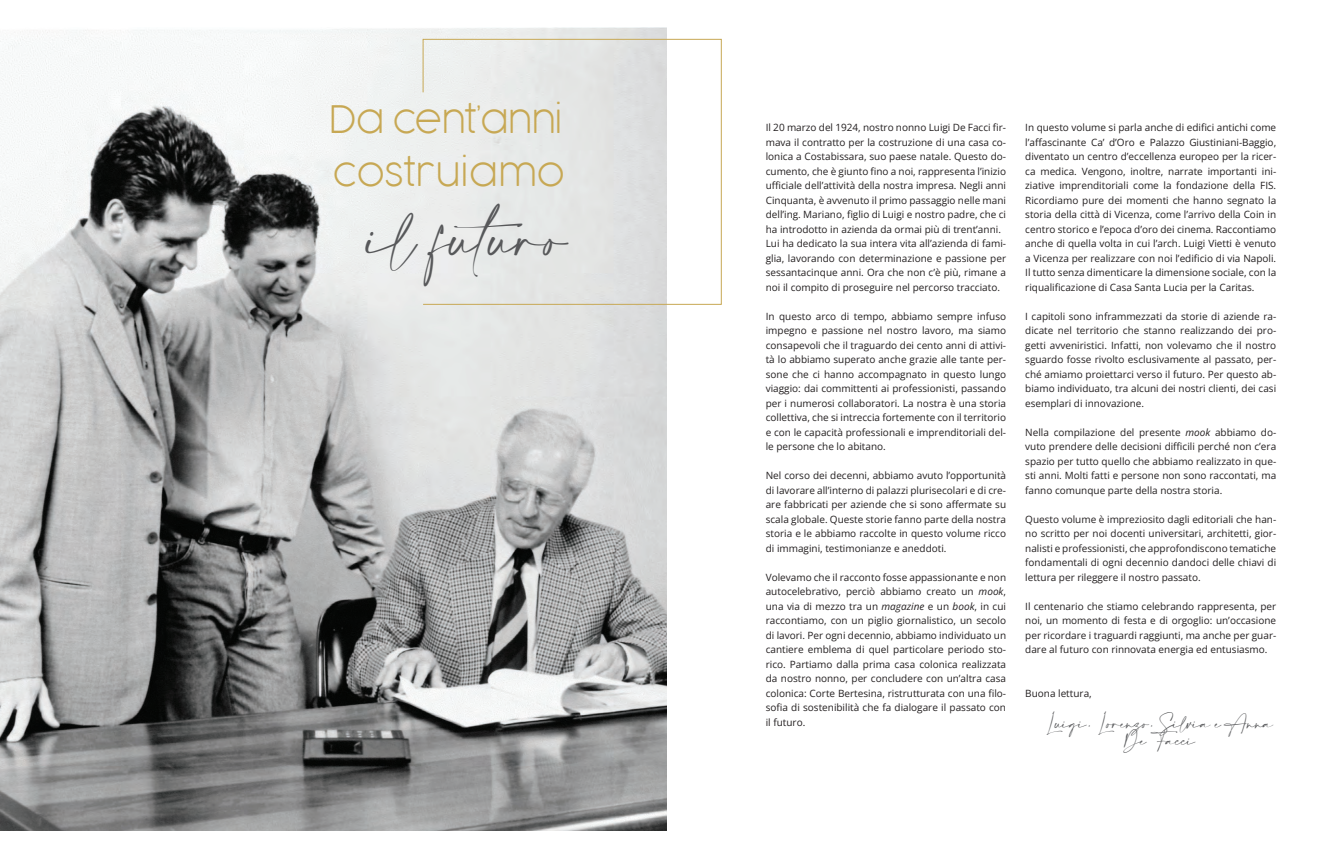
<style>
.page{position:relative;width:1333px;height:851px;background:#fff}
.page>*{position:absolute;margin:0;border:0;box-sizing:border-box;transform-origin:0 0}
.t1{font:42.3px "Amalfi Coast";color:#57585a}
.t2{font:200 37.1px/52.9px "COCOGOOSE";color:#c7a854}
.t3{font:11.9px/17.6px "Amalfi Coast";color:#57585a;text-align:center}
.t4{font:10px/14.5px "Open Sans";color:#231f20;text-align:justify}
.s1{font-style:italic}
</style>
<div class="page">
<img style="left:0;top:28px;width:666px;height:802px">
<svg style="left:422px;top:38px;width:300px;height:267px;background:#e7e8e7"></svg>
<h2 class="t2" style="left:329px;top:92px;width:237px">Da cent’anni costruiamo</h2>
<h1 class="t1" style="left:367px;top:216px;width:201px">il futuro</h1>
<p class="t4" style="left:765px;top:120px;width:242px;text-align:left">Il 20 marzo del 1924, nostro nonno Luigi De Facci fir&shy;mava il contratto per la costruzione di una casa co&shy;lonica a Costabissara, suo paese natale. Questo do&shy;cumento, che è giunto fino a noi, rappresenta l’inizio ufficiale dell’attività della nostra impresa. Negli anni Cinquanta, è avvenuto il primo passaggio nelle mani dell’ing. Mariano, figlio di Luigi e nostro padre, che ci ha introdotto in azienda da ormai più di trent’anni.<br>Lui ha dedicato la sua intera vita all’azienda di fami&shy;glia, lavorando con determinazione e passione per sessantacinque anni. Ora che non c’è più, rimane a noi il compito di proseguire nel percorso tracciato.</p>
<p class="t4" style="left:765px;top:308px;width:242px">In questo arco di tempo, abbiamo sempre infuso impegno e passione nel nostro lavoro, ma siamo consapevoli che il traguardo dei cento anni di attivi&shy;tà lo abbiamo superato anche grazie alle tante per&shy;sone che ci hanno accompagnato in questo lungo viaggio: dai committenti ai professionisti, passando per i numerosi collaboratori. La nostra è una storia collettiva, che si intreccia fortemente con il territorio e con le capacità professionali e imprenditoriali del&shy;le persone che lo abitano.</p>
<p class="t4" style="left:765px;top:468px;width:242px">Nel corso dei decenni, abbiamo avuto l’opportunità di lavorare all’interno di palazzi plurisecolari e di cre&shy;are fabbricati per aziende che si sono affermate su scala globale. Queste storie fanno parte della nostra storia e le abbiamo raccolte in questo volume ricco di immagini, testimonianze e aneddoti.</p>
<p class="t4" style="left:765px;top:569px;width:242px">Volevamo che il racconto fosse appassionante e non autocelebrativo, perciò abbiamo creato un <span class="s1">mook</span>, una via di mezzo tra un <span class="s1">magazine</span> e un <span class="s1">book</span>, in cui raccontiamo, con un piglio giornalistico, un secolo di lavori. Per ogni decennio, abbiamo individuato un cantiere emblema di quel particolare periodo sto&shy;rico. Partiamo dalla prima casa colonica realizzata da nostro nonno, per concludere con un’altra casa colonica: Corte Bertesina, ristrutturata con una filo&shy;sofia di sostenibilità che fa dialogare il passato con il futuro.</p>
<p class="t4" style="left:1025px;top:120px;width:252px">In questo volume si parla anche di edifici antichi come l’affascinante Ca’ d’Oro e Palazzo Giustiniani-Baggio, diventato un centro d’eccellenza europeo per la ricer&shy;ca medica. Vengono, inoltre, narrate importanti ini&shy;ziative imprenditoriali come la fondazione della FIS.<br>Ricordiamo pure dei momenti che hanno segnato la storia della città di Vicenza, come l’arrivo della Coin in centro storico e l’epoca d’oro dei cinema. Raccontiamo anche di quella volta in cui l’arch. Luigi Vietti è venuto a Vicenza per realizzare con noi l’edificio di via Napoli.<br>Il tutto senza dimenticare la dimensione sociale, con la riqualificazione di Casa Santa Lucia per la Caritas.</p>
<p class="t4" style="left:1025px;top:308px;width:252px">I capitoli sono inframmezzati da storie di aziende ra&shy;dicate nel territorio che stanno realizzando dei pro&shy;getti avveniristici. Infatti, non volevamo che il nostro sguardo fosse rivolto esclusivamente al passato, per&shy;ché amiamo proiettarci verso il futuro. Per questo ab&shy;biamo individuato, tra alcuni dei nostri clienti, dei casi esemplari di innovazione.</p>
<p class="t4" style="left:1025px;top:424px;width:252px">Nella compilazione del presente <span class="s1">mook</span> abbiamo do&shy;vuto prendere delle decisioni difficili perché non c’era spazio per tutto quello che abbiamo realizzato in que&shy;sti anni. Molti fatti e persone non sono raccontati, ma fanno comunque parte della nostra storia.</p>
<p class="t4" style="left:1025px;top:511px;width:252px">Questo volume è impreziosito dagli editoriali che han&shy;no scritto per noi docenti universitari, architetti, gior&shy;nalisti e professionisti, che approfondiscono tematiche fondamentali di ogni decennio dandoci delle chiavi di lettura per rileggere il nostro passato.</p>
<p class="t4" style="left:1025px;top:598px;width:252px">Il centenario che stiamo celebrando rappresenta, per noi, un momento di festa e di orgoglio: un’occasione per ricordare i traguardi raggiunti, ma anche per guar&shy;dare al futuro con rinnovata energia ed entusiasmo.</p>
<p class="t4" style="left:1025px;top:685px;width:68px">Buona lettura,</p>
<p class="t3" style="left:1045px;top:714px;width:229px">Luigi, Lorenzo, Silvia e Anna<br>De Facci</p>
</div>
